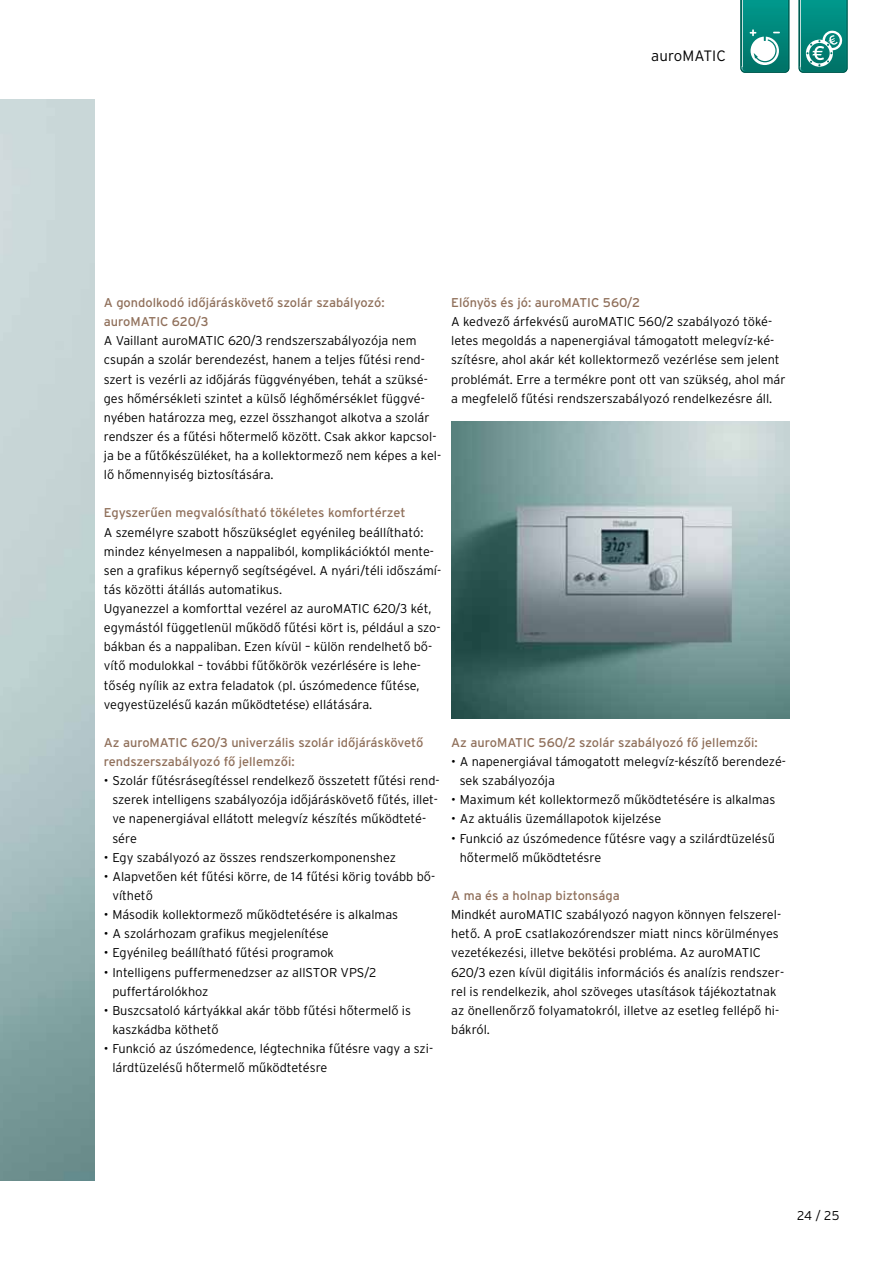
<style>
.page{position:relative;width:893px;height:1263px;background:#fff}
.page>*{position:absolute;margin:0;border:0;box-sizing:border-box;transform-origin:0 0}
.t1{font:300 15px "Interstate OT";letter-spacing:.005em;color:#000}
.t2{font:300 12.75px/19.2px "Interstate OT";color:#000}
.t3{font:12.75px/19.2px "Interstate OT";color:#90705b}
</style>
<div class="page">
<img style="left:0;top:100px;width:95px;height:1080px">
<svg style="left:799px;top:0;width:49px;height:73px;background:#23948a"></svg>
<svg style="left:740px;top:0;width:49px;height:73px;background:#2f9a91"></svg>
<img style="left:451px;top:421px;width:338px;height:298px">
<p class="t1" style="left:651px;top:47px;width:76px">auroMATIC</p>
<p class="t3" style="left:104px;top:293px;width:282px">A gondolkodó időjáráskövető szolár szabályozó: auroMATIC 620/3</p>
<p class="t2" style="left:104px;top:331px;width:339px">A Vaillant auroMATIC 620/3 rendszerszabályozója nem csupán a szolár berendezést, hanem a teljes fűtési rend&shy;szert is vezérli az időjárás függvényében, tehát a szüksé&shy;ges hőmérsékleti szintet a külső léghőmérséklet függvé&shy;nyében határozza meg, ezzel összhangot alkotva a szolár rendszer és a fűtési hőtermelő között. Csak akkor kapcsol&shy;ja be a fűtőkészüléket, ha a kollektormező nem képes a kel&shy;lő hőmennyiség biztosítására.</p>
<p class="t3" style="left:104px;top:503px;width:303px">Egyszerűen megvalósítható tökéletes komfortérzet</p>
<p class="t2" style="left:104px;top:522px;width:339px">A személyre szabott hőszükséglet egyénileg beállítható: mindez kényelmesen a nappaliból, komplikációktól mente&shy;sen a grafikus képernyő segítségével. A nyári/téli időszámí&shy;tás közötti átállás automatikus.<br>Ugyanezzel a komforttal vezérel az auroMATIC 620/3 két, egymástól függetlenül működő fűtési kört is, például a szo&shy;bákban és a nappaliban. Ezen kívül – külön rendelhető bő&shy;vítő modulokkal – további fűtőkörök vezérlésére is lehe&shy;tőség nyílik az extra feladatok (pl. úszómedence fűtése, vegyestüzelésű kazán működtetése) ellátására.</p>
<p class="t3" style="left:104px;top:733px;width:321px">Az auroMATIC 620/3 univerzális szolár időjáráskövető rendszerszabályozó fő jellemzői:</p>
<p class="t2" style="left:112px;top:771px;width:329px;text-indent:-9px">• Szolár fűtésrásegítéssel rendelkező összetett fűtési rend&shy;szerek intelligens szabályozója időjáráskövető fűtés, illet&shy;ve napenergiával ellátott melegvíz készítés működteté&shy;sére</p>
<p class="t2" style="left:104px;top:847px;width:294px">• Egy szabályozó az összes rendszerkomponenshez</p>
<p class="t2" style="left:112px;top:867px;width:324px;text-indent:-9px">• Alapvetően két fűtési körre, de 14 fűtési körig tovább bő&shy;víthető</p>
<p class="t2" style="left:104px;top:905px;width:296px">• Második kollektormező működtetésére is alkalmas</p>
<p class="t2" style="left:104px;top:924px;width:226px">• A szolárhozam grafikus megjelenítése</p>
<p class="t2" style="left:104px;top:943px;width:232px">• Egyénileg beállítható fűtési programok</p>
<p class="t2" style="left:112px;top:962px;width:265px;text-indent:-9px">• Intelligens puffermenedzser az allSTOR VPS/2 puffertárolókhoz</p>
<p class="t2" style="left:112px;top:1000px;width:300px;text-indent:-9px">• Buszcsatoló kártyákkal akár több fűtési hőtermelő is kaszkádba köthető</p>
<p class="t2" style="left:112px;top:1039px;width:322px;text-indent:-9px">• Funkció az úszómedence, légtechnika fűtésre vagy a szi&shy;lárdtüzelésű hőtermelő működtetésre</p>
<p class="t3" style="left:451px;top:293px;width:190px">Előnyös és jó: auroMATIC 560/2</p>
<p class="t2" style="left:451px;top:312px;width:336px">A kedvező árfekvésű auroMATIC 560/2 szabályozó töké&shy;letes megoldás a napenergiával támogatott melegvíz-ké&shy;szítésre, ahol akár két kollektormező vezérlése sem jelent problémát. Erre a termékre pont ott van szükség, ahol már a megfelelő fűtési rendszerszabályozó rendelkezésre áll.</p>
<p class="t3" style="left:451px;top:733px;width:308px">Az auroMATIC 560/2 szolár szabályozó fő jellemzői:</p>
<p class="t2" style="left:460px;top:752px;width:328px;text-indent:-9px">• A napenergiával támogatott melegvíz-készítő berendezé&shy;sek szabályozója</p>
<p class="t2" style="left:451px;top:790px;width:326px">• Maximum két kollektormező működtetésére is alkalmas</p>
<p class="t2" style="left:451px;top:809px;width:211px">• Az aktuális üzemállapotok kijelzése</p>
<p class="t2" style="left:460px;top:828px;width:317px;text-indent:-9px">• Funkció az úszómedence fűtésre vagy a szilárdtüzelésű hőtermelő működtetésre</p>
<p class="t3" style="left:451px;top:886px;width:170px">A ma és a holnap biztonsága</p>
<p class="t2" style="left:451px;top:905px;width:334px">Mindkét auroMATIC szabályozó nagyon könnyen felszerel&shy;hető. A proE csatlakozórendszer miatt nincs körülményes vezetékezési, illetve bekötési probléma. Az auroMATIC 620/3 ezen kívül digitális információs és analízis rendszer&shy;rel is rendelkezik, ahol szöveges utasítások tájékoztatnak az önellenőrző folyamatokról, illetve az esetleg fellépő hi&shy;bákról.</p>
<p class="t2" style="left:797px;top:1206px;width:44px">24 / 25</p>
</div>
